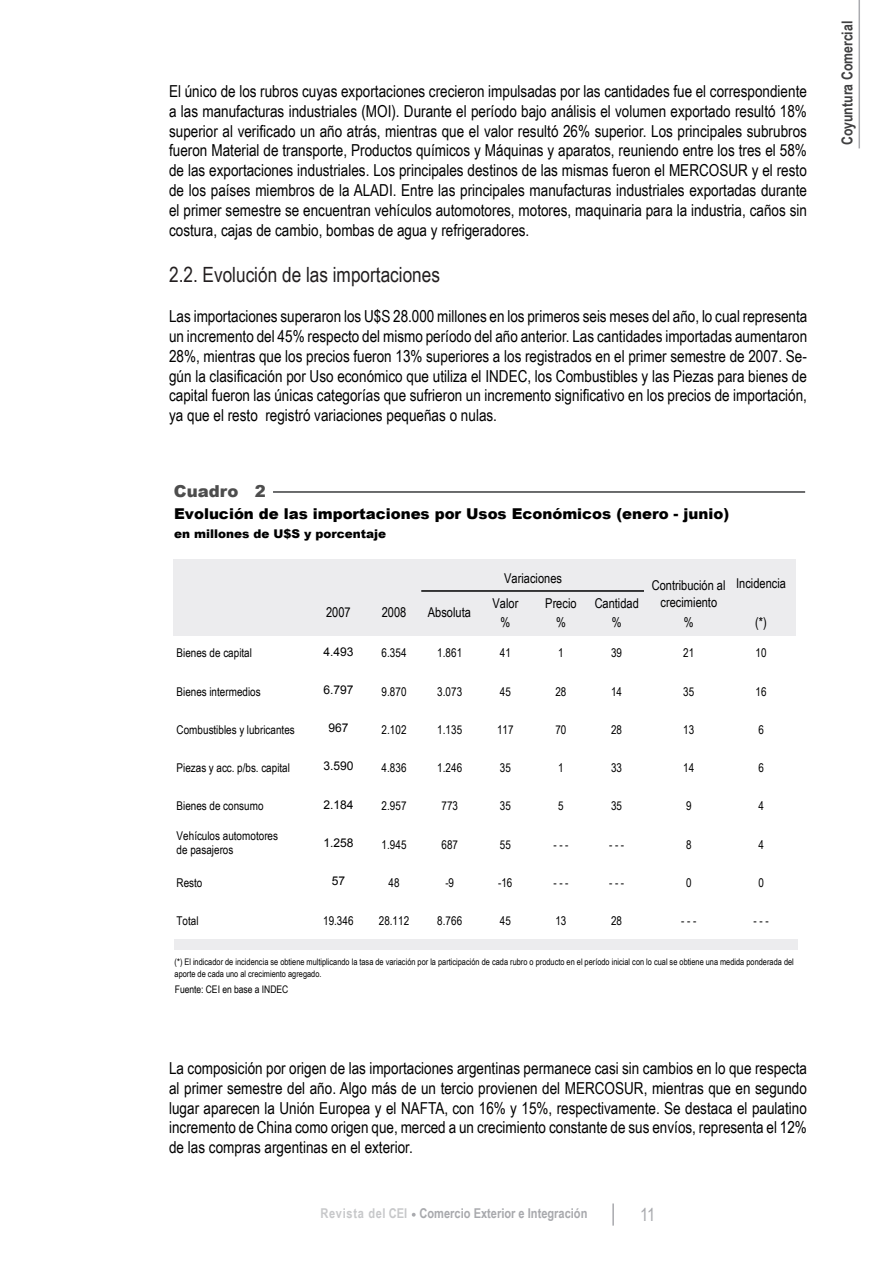
<style>
.page{position:relative;width:893px;height:1263px;background:#fff}
.page>*{position:absolute;margin:0;border:0;box-sizing:border-box;transform-origin:0 0}
.Subtítulo_2{font:21px "Arial Narrow";color:#231f20}
.t1{font:18px "Arial Narrow";color:#a8a9ad}
.cuerpo_ppal{font:16.5px/19.8px "Arial Narrow";color:#000;text-align:justify}
.t2{font:900 16.5px "Arial";color:#4d4d4d}
.t3{font:900 15px "Arial";color:#000}
.t4{font:700 15px "Arial Narrow";color:#3f3f40}
.t5{font:13.5px/17.5px "Arial Narrow";color:#000;text-align:center}
.t6{font:700 13.5px "Arial Narrow";color:#a8a9ad}
.t7{font:12.15px/14.5px "Arial Narrow";letter-spacing:.005em;color:#000}
.t8{font:12.15px "Arial";letter-spacing:-.005em;color:#000}
.t9{font:900 12px "Arial";color:#000}
.t10{font:10.5px "Arial Narrow";letter-spacing:-.005em;color:#000}
.t11{font:9px/12.1px "Arial Narrow";letter-spacing:.005em;color:#000}
.s1{color:#c7c8ca}
</style>
<div class="page">
<hr style="left:612px;top:1203px;width:2px;height:22px;background:#a8a9ad">
<hr style="left:858px;top:0;width:2px;height:148px;background:#aaabaf">
<svg style="left:412px;top:1213px;width:4px;height:3px"></svg>
<div style="left:173px;top:559px;width:622px;height:77px;background:#ececee"></div>
<hr style="left:273px;top:491px;width:532px;height:2px;background:#57585a">
<div style="left:174px;top:939px;width:623px;height:10px;background:#ececee"></div>
<hr style="left:421px;top:590px;width:223px;height:2px;background:#000">
<p class="cuerpo_ppal" style="left:169px;top:81px;width:639px">El único de los rubros cuyas exportaciones crecieron impulsadas por las cantidades fue el correspondiente a las manufacturas industriales (MOI). Durante el período bajo análisis el volumen exportado resultó 18% superior al verificado un año atrás, mientras que el valor resultó 26% superior. Los principales subrubros fueron Material de transporte, Productos químicos y Máquinas y aparatos, reuniendo entre los tres el 58% de las exportaciones industriales. Los principales destinos de las mismas fueron el MERCOSUR y el resto de los países miembros de la ALADI. Entre las principales manufacturas industriales exportadas durante el primer semestre se encuentran vehículos automotores, motores, maquinaria para la industria, caños sin costura, cajas de cambio, bombas de agua y refrigeradores.</p>
<p class="Subtítulo_2" style="left:169px;top:260px;width:272px">2.2. Evolución de las importaciones</p>
<p class="cuerpo_ppal" style="left:169px;top:306px;width:640px">Las importaciones superaron los U$S 28.000 millones en los primeros seis meses del año, lo cual representa un incremento del 45% respecto del mismo período del año anterior. Las cantidades importadas aumentaron 28%, mientras que los precios fueron 13% superiores a los registrados en el primer semestre de 2007. Se&shy;gún la clasificación por Uso económico que utiliza el INDEC, los Combustibles y las Piezas para bienes de capital fueron las únicas categorías que sufrieron un incremento significativo en los precios de importación, ya que el resto registró variaciones pequeñas o nulas.</p>
<p class="t2" style="left:174px;top:480px;width:93px">Cuadro 2</p>
<p class="t3" style="left:174px;top:503px;width:557px">Evolución de las importaciones por Usos Económicos (enero - junio)</p>
<p class="t9" style="left:174px;top:525px;width:214px">en millones de U$S y porcentaje</p>
<p class="t5" style="left:326px;top:603px;width:26px">2007</p>
<p class="t5" style="left:382px;top:603px;width:26px">2008</p>
<p class="t5" style="left:428px;top:603px;width:45px">Absoluta</p>
<p class="t5" style="left:504px;top:569px;width:59px">Variaciones</p>
<p class="t5" style="left:736px;top:574px;width:51px">Incidencia</p>
<p class="t5" style="left:652px;top:576px;width:75px">Contribución al crecimiento</p>
<p class="t5" style="left:493px;top:594px;width:27px">Valor</p>
<p class="t5" style="left:545px;top:594px;width:33px">Precio</p>
<p class="t5" style="left:595px;top:594px;width:46px">Cantidad</p>
<p class="t5" style="left:500px;top:613px;width:11px">%</p>
<p class="t5" style="left:556px;top:613px;width:11px">%</p>
<p class="t5" style="left:612px;top:613px;width:11px">%</p>
<p class="t5" style="left:684px;top:613px;width:11px">%</p>
<p class="t5" style="left:755px;top:613px;width:13px">(*)</p>
<p class="t7" style="left:177px;top:645px;width:77px">Bienes de capital</p>
<p class="t8" style="left:323px;top:643px;width:32px">4.493</p>
<p class="t7" style="left:382px;top:645px;width:26px">6.354</p>
<p class="t7" style="left:437px;top:645px;width:26px">1.861</p>
<p class="t7" style="left:500px;top:645px;width:13px">41</p>
<p class="t7" style="left:558px;top:645px;width:7px">1</p>
<p class="t7" style="left:611px;top:645px;width:13px">39</p>
<p class="t7" style="left:683px;top:645px;width:13px">21</p>
<p class="t7" style="left:755px;top:645px;width:13px">10</p>
<p class="t7" style="left:177px;top:684px;width:86px">Bienes intermedios</p>
<p class="t8" style="left:323px;top:682px;width:32px">6.797</p>
<p class="t7" style="left:382px;top:684px;width:26px">9.870</p>
<p class="t7" style="left:437px;top:684px;width:26px">3.073</p>
<p class="t7" style="left:500px;top:684px;width:13px">45</p>
<p class="t7" style="left:555px;top:684px;width:13px">28</p>
<p class="t7" style="left:611px;top:684px;width:13px">14</p>
<p class="t7" style="left:683px;top:684px;width:13px">35</p>
<p class="t7" style="left:755px;top:684px;width:13px">16</p>
<p class="t7" style="left:177px;top:722px;width:120px">Combustibles y lubricantes</p>
<p class="t8" style="left:329px;top:720px;width:22px">967</p>
<p class="t7" style="left:382px;top:722px;width:26px">2.102</p>
<p class="t7" style="left:437px;top:722px;width:26px">1.135</p>
<p class="t7" style="left:497px;top:722px;width:18px">117</p>
<p class="t7" style="left:555px;top:722px;width:13px">70</p>
<p class="t7" style="left:611px;top:722px;width:13px">28</p>
<p class="t7" style="left:683px;top:722px;width:13px">13</p>
<p class="t7" style="left:758px;top:722px;width:7px">6</p>
<p class="t7" style="left:177px;top:760px;width:115px">Piezas y acc. p/bs. capital</p>
<p class="t8" style="left:323px;top:758px;width:32px">3.590</p>
<p class="t7" style="left:382px;top:760px;width:26px">4.836</p>
<p class="t7" style="left:437px;top:760px;width:26px">1.246</p>
<p class="t7" style="left:500px;top:760px;width:13px">35</p>
<p class="t7" style="left:558px;top:760px;width:7px">1</p>
<p class="t7" style="left:611px;top:760px;width:13px">33</p>
<p class="t7" style="left:683px;top:760px;width:13px">14</p>
<p class="t7" style="left:758px;top:760px;width:7px">6</p>
<p class="t7" style="left:177px;top:798px;width:88px">Bienes de consumo</p>
<p class="t8" style="left:323px;top:796px;width:32px">2.184</p>
<p class="t7" style="left:382px;top:798px;width:26px">2.957</p>
<p class="t7" style="left:441px;top:798px;width:18px">773</p>
<p class="t7" style="left:500px;top:798px;width:13px">35</p>
<p class="t7" style="left:558px;top:798px;width:7px">5</p>
<p class="t7" style="left:611px;top:798px;width:13px">35</p>
<p class="t7" style="left:686px;top:798px;width:7px">9</p>
<p class="t7" style="left:758px;top:798px;width:7px">4</p>
<p class="t7" style="left:177px;top:828px;width:103px">Vehículos automotores de pasajeros</p>
<p class="t8" style="left:323px;top:834px;width:32px">1.258</p>
<p class="t7" style="left:382px;top:837px;width:26px">1.945</p>
<p class="t7" style="left:441px;top:837px;width:18px">687</p>
<p class="t7" style="left:500px;top:837px;width:13px">55</p>
<p class="t7" style="left:553px;top:837px;width:17px">---</p>
<p class="t7" style="left:609px;top:837px;width:17px">---</p>
<p class="t7" style="left:686px;top:837px;width:7px">8</p>
<p class="t7" style="left:758px;top:837px;width:7px">4</p>
<p class="t7" style="left:177px;top:875px;width:27px">Resto</p>
<p class="t8" style="left:332px;top:873px;width:15px">57</p>
<p class="t7" style="left:388px;top:875px;width:13px">48</p>
<p class="t7" style="left:445px;top:875px;width:10px">-9</p>
<p class="t7" style="left:498px;top:875px;width:16px">-16</p>
<p class="t7" style="left:553px;top:875px;width:17px">---</p>
<p class="t7" style="left:609px;top:875px;width:17px">---</p>
<p class="t7" style="left:686px;top:875px;width:7px">0</p>
<p class="t7" style="left:758px;top:875px;width:7px">0</p>
<p class="t7" style="left:177px;top:913px;width:24px">Total</p>
<p class="t7" style="left:323px;top:913px;width:32px">19.346</p>
<p class="t7" style="left:379px;top:913px;width:32px">28.112</p>
<p class="t7" style="left:437px;top:913px;width:26px">8.766</p>
<p class="t7" style="left:500px;top:913px;width:13px">45</p>
<p class="t7" style="left:555px;top:913px;width:13px">13</p>
<p class="t7" style="left:611px;top:913px;width:13px">28</p>
<p class="t7" style="left:681px;top:913px;width:17px">---</p>
<p class="t7" style="left:753px;top:913px;width:17px">---</p>
<p class="t11" style="left:175px;top:955px;width:621px">(*) El indicador de incidencia se obtiene multiplicando la tasa de variación por la participación de cada rubro o producto en el período inicial con lo cual se obtiene una medida ponderada del aporte de cada uno al crecimiento agregado.</p>
<p class="t10" style="left:175px;top:982px;width:115px">Fuente: CEI en base a INDEC</p>
<p class="cuerpo_ppal" style="left:169px;top:1058px;width:639px">La composición por origen de las importaciones argentinas permanece casi sin cambios en lo que respecta al primer semestre del año. Algo más de un tercio provienen del MERCOSUR, mientras que en segundo lugar aparecen la Unión Europea y el NAFTA, con 16% y 15%, respectivamente. Se destaca el paulatino incremento de China como origen que, merced a un crecimiento constante de sus envíos, representa el 12% de las compras argentinas en el exterior.</p>
<p class="t6" style="left:320px;top:1203px;width:269px"><span class="s1">Revista del CEI</span> Comercio Exterior e Integración</p>
<p class="t1" style="left:640px;top:1201px;width:17px">11</p>
<p class="t4" style="left:836px;top:145px;width:126px;rotate:-90deg">Coyuntura Comercial</p>
</div>
